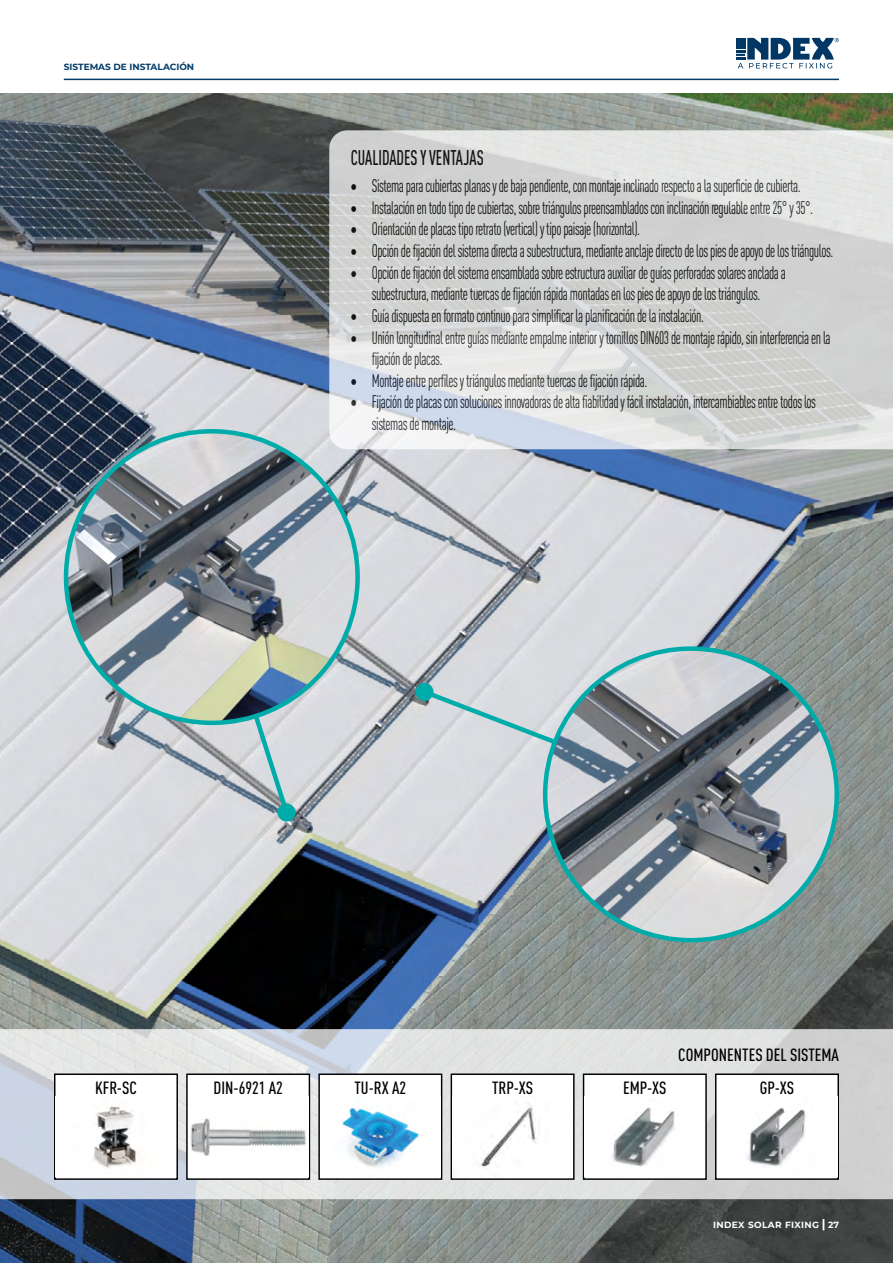
<style>
.page{position:relative;width:893px;height:1263px;background:#fff}
.page>*{position:absolute;margin:0;border:0;box-sizing:border-box;transform-origin:0 0}
.t1{font:500 condensed 21px "DIN Pro";color:#000;scale:.8 1}
.t2{font:condensed 18px/21.6px "DIN Pro";letter-spacing:-.03em;color:#000;scale:.8 1}
.t3{font:500 condensed 17.55px "DIN Pro";color:#000}
.t4{font:700 9px "Montserrat";color:#003b69}
.t5{font:700 9px "Montserrat";letter-spacing:.04em;color:#fff}
.s1{font-size:12px}
</style>
<div class="page">
<img style="left:0;top:93px;width:893px;height:1170px">
<svg style="left:206px;top:700px;width:86px;height:118px;background:#bbc9cd"></svg>
<div style="left:278px;top:803px;width:18px;height:18px;background:#00aca9;border-radius:50%"></div>
<svg style="left:419px;top:686px;width:174px;height:114px;background:#ccd8dc"></svg>
<div style="left:416px;top:683px;width:18px;height:18px;background:#00aca9;border-radius:50%"></div>
<svg style="left:0;top:1029px;width:893px;height:170px;background:#d8dbdd"></svg>
<div style="left:716px;top:1074px;width:122px;height:105px;background:#fff"></div>
<div style="left:715px;top:1073px;width:124px;height:107px;border:1px solid #000"></div>
<img style="left:747px;top:1107px;width:59px;height:60px">
<div style="left:584px;top:1074px;width:122px;height:105px;background:#fff"></div>
<div style="left:583px;top:1073px;width:124px;height:107px;border:1px solid #000"></div>
<img style="left:612px;top:1107px;width:63px;height:60px">
<div style="left:451px;top:1074px;width:123px;height:105px;background:#fff"></div>
<div style="left:451px;top:1073px;width:124px;height:107px;border:1px solid #000"></div>
<img style="left:477px;top:1103px;width:61px;height:64px">
<div style="left:319px;top:1074px;width:123px;height:105px;background:#fff"></div>
<div style="left:318px;top:1073px;width:124px;height:107px;border:1px solid #000"></div>
<img style="left:342px;top:1107px;width:78px;height:61px">
<div style="left:187px;top:1074px;width:122px;height:105px;background:#fff"></div>
<div style="left:186px;top:1073px;width:124px;height:107px;border:1px solid #000"></div>
<img style="left:191px;top:1118px;width:117px;height:38px">
<div style="left:55px;top:1074px;width:122px;height:105px;background:#fff"></div>
<div style="left:54px;top:1073px;width:124px;height:107px;border:1px solid #000"></div>
<img style="left:93px;top:1105px;width:47px;height:64px">
<svg style="left:736px;top:38px;width:103px;height:30px"></svg>
<hr style="left:64px;top:79px;width:775px;height:1px;background:#003b69">
<svg style="left:329px;top:130px;width:564px;height:319px;background:#d7d8d8"></svg>
<img style="left:545px;top:649px;width:292px;height:291px;border-radius:146px">
<img style="left:66px;top:431px;width:292px;height:292px;border-radius:146px">
<p class="t4" style="left:64px;top:60px;width:132px">SISTEMAS DE INSTALACIÓN</p>
<p class="t1" style="left:351px;top:142px;width:168px">CUALIDADES Y VENTAJAS</p>
<p class="t2" style="left:351px;top:174px;width:564px">• Sistema para cubiertas planas y de baja pendiente, con montaje inclinado respecto a la superficie de cubierta.</p>
<p class="t2" style="left:351px;top:196px;width:580px">• Instalación en todo tipo de cubiertas, sobre triángulos preensamblados con inclinación regulable entre 25° y 35°.</p>
<p class="t2" style="left:351px;top:217px;width:363px">• Orientación de placas tipo retrato (vertical) y tipo paisaje (horizontal).</p>
<p class="t2" style="left:351px;top:239px;width:605px">• Opción de fijación del sistema directa a subestructura, mediante anclaje directo de los pies de apoyo de los triángulos.</p>
<p class="t2" style="left:351px;top:260px;width:546px;text-align:center">• Opción de fijación del sistema ensamblada sobre estructura auxiliar de guías perforadas solares anclada a subestructura, mediante tuercas de fijación rápida montadas en los pies de apoyo de los triángulos.</p>
<p class="t2" style="left:351px;top:304px;width:443px">• Guía dispuesta en formato continuo para simplificar la planificación de la instalación.</p>
<p class="t2" style="left:372px;top:325px;width:575px;text-indent:-21px">• Unión longitudinal entre guías mediante empalme interior y tornillos DIN603 de montaje rápido, sin interferencia en la fijación de placas.</p>
<p class="t2" style="left:351px;top:368px;width:373px">• Montaje entre perfiles y triángulos mediante tuercas de fijación rápida.</p>
<p class="t2" style="left:372px;top:390px;width:557px;text-indent:-21px">• Fijación de placas con soluciones innovadoras de alta fiabilidad y fácil instalación, intercambiables entre todos los sistemas de montaje.</p>
<p class="t3" style="left:678px;top:1042px;width:162px">COMPONENTES DEL SISTEMA</p>
<p class="t3" style="left:95px;top:1075px;width:43px">KFR-SC</p>
<p class="t3" style="left:214px;top:1075px;width:71px">DIN-6921 A2</p>
<p class="t3" style="left:354px;top:1075px;width:53px">TU-RX A2</p>
<p class="t3" style="left:492px;top:1075px;width:42px">TRP-XS</p>
<p class="t3" style="left:623px;top:1075px;width:45px">EMP-XS</p>
<p class="t3" style="left:760px;top:1075px;width:36px">GP-XS</p>
<p class="t5" style="left:713px;top:1218px;width:127px">INDEX SOLAR FIXING <span class="s1">|</span> 27</p>
</div>
